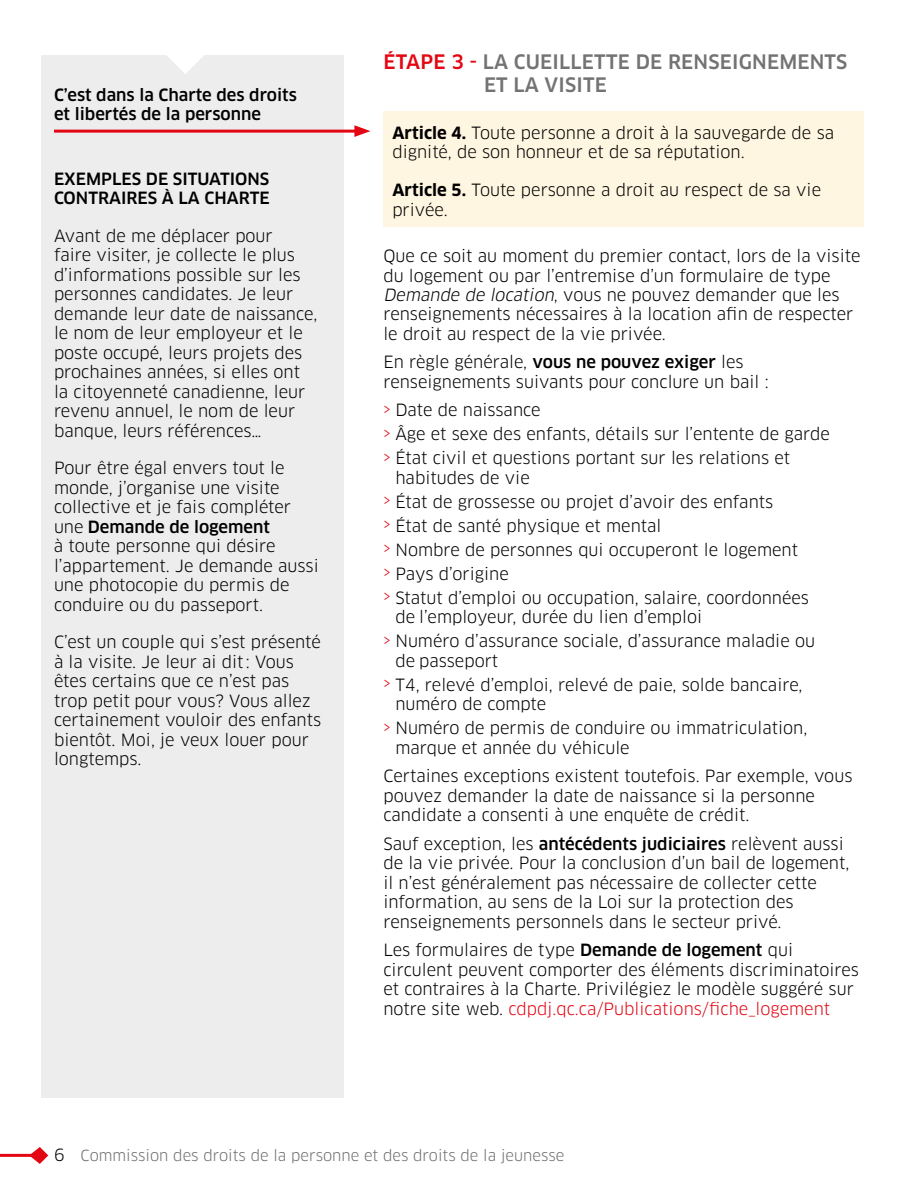
<style>
.page{position:relative;width:918px;height:1188px;background:#fff}
.page>*{position:absolute;margin:0;border:0;box-sizing:border-box;transform-origin:0 0}
.t1{font:500 19.5px/22.5px "Clan OT";letter-spacing:.01em;color:#737373}
.t2{font:16.5px/19.5px "Clan OT";color:#000}
.t3{font:500 16.5px/19.5px "Clan OT";color:#000}
.t4{font:15px "Clan OT";color:#706f6f}
.s1{font-weight:500}
.s2{color:#e30613}
.s3{font-weight:700}
.s4{font-style:italic}
.s5{font-size:16.5px;color:#000}
</style>
<div class="page">
<hr style="left:0;top:1154px;width:40px;height:3px;background:#e30613">
<svg style="left:29px;top:1147px;width:19px;height:17px"></svg>
<div style="left:41px;top:55px;width:303px;height:1043px;background:#ededed"></div>
<div style="left:383px;top:112px;width:481px;height:115px;background:#fff6e1"></div>
<svg style="left:167px;top:55px;width:37px;height:19px"></svg>
<hr style="left:54px;top:130px;width:306px;height:3px;background:#e30613">
<svg style="left:354px;top:125px;width:16px;height:12px"></svg>
<p class="t3" style="left:54px;top:85px;width:245px">C’est dans la Charte des droits et libertés de la personne</p>
<p class="t3" style="left:54px;top:169px;width:217px">EXEMPLES DE SITUATIONS<br>CONTRAIRES À LA CHARTE</p>
<p class="t2" style="left:54px;top:226px;width:265px">Avant de me déplacer pour<br>faire visiter, je collecte le plus d’informations possible sur les personnes candidates. Je leur demande leur date de naissance, le nom de leur employeur et le poste occupé, leurs projets des prochaines années, si elles ont la citoyenneté canadienne, leur revenu annuel, le nom de leur banque, leurs références…</p>
<p class="t2" style="left:54px;top:458px;width:266px">Pour être égal envers tout le monde, j’organise une visite collective et je fais compléter une <span class="s1">Demande de logement<br></span>à toute personne qui désire l’appartement. Je demande aussi une photocopie du permis de conduire ou du passeport.</p>
<p class="t2" style="left:54px;top:632px;width:269px">C’est un couple qui s’est présenté à la visite. Je leur ai dit: Vous êtes certains que ce n’est pas trop petit pour vous? Vous allez certainement vouloir des enfants bientôt. Moi, je veux louer pour longtemps.</p>
<h3 class="t1" style="left:484px;top:51px;width:365px;text-indent:-101px"><span class="s2">ÉTAPE 3 -</span> LA CUEILLETTE DE RENSEIGNEMENTS<br>ET LA VISITE</h3>
<p class="t2" style="left:392px;top:123px;width:443px"><span class="s3">Article 4.</span> Toute personne a droit à la sauvegarde de sa dignité, de son honneur et de sa réputation.</p>
<p class="t2" style="left:392px;top:180px;width:430px"><span class="s3">Article 5.</span> Toute personne a droit au respect de sa vie privée.</p>
<p class="t2" style="left:383px;top:246px;width:479px">Que ce soit au moment du premier contact, lors de la visite du logement ou par l’entremise d’un formulaire de type <span class="s4">Demande de location</span>, vous ne pouvez demander que les renseignements nécessaires à la location afin de respecter le droit au respect de la vie privée.</p>
<p class="t2" style="left:383px;top:353px;width:387px">En règle générale, <span class="s1">vous ne pouvez exiger</span> les renseignements suivants pour conclure un bail :</p>
<p class="t2" style="left:383px;top:401px;width:159px"><span class="s2">&gt;</span> Date de naissance</p>
<p class="t2" style="left:383px;top:425px;width:448px"><span class="s2">&gt;</span> Âge et sexe des enfants, détails sur l’entente de garde</p>
<p class="t2" style="left:395px;top:449px;width:396px;text-indent:-12px"><span class="s2">&gt;</span> État civil et questions portant sur les relations et habitudes de vie</p>
<p class="t2" style="left:383px;top:492px;width:391px"><span class="s2">&gt;</span> État de grossesse ou projet d’avoir des enfants</p>
<p class="t2" style="left:383px;top:516px;width:280px"><span class="s2">&gt;</span> État de santé physique et mental</p>
<p class="t2" style="left:383px;top:540px;width:416px"><span class="s2">&gt;</span> Nombre de personnes qui occuperont le logement</p>
<p class="t2" style="left:383px;top:564px;width:127px"><span class="s2">&gt;</span> Pays d’origine</p>
<p class="t2" style="left:395px;top:588px;width:415px;text-indent:-12px"><span class="s2">&gt;</span> Statut d’emploi ou occupation, salaire, coordonnées de l’employeur, durée du lien d’emploi</p>
<p class="t2" style="left:395px;top:632px;width:421px;text-indent:-12px"><span class="s2">&gt;</span> Numéro d’assurance sociale, d’assurance maladie ou de passeport</p>
<p class="t2" style="left:395px;top:675px;width:409px;text-indent:-12px"><span class="s2">&gt;</span> T4, relevé d’emploi, relevé de paie, solde bancaire, numéro de compte</p>
<p class="t2" style="left:395px;top:719px;width:414px;text-indent:-12px"><span class="s2">&gt;</span> Numéro de permis de conduire ou immatriculation, marque et année du véhicule</p>
<p class="t2" style="left:383px;top:767px;width:471px">Certaines exceptions existent toutefois. Par exemple, vous pouvez demander la date de naissance si la personne candidate a consenti à une enquête de crédit.</p>
<p class="t2" style="left:383px;top:834px;width:468px">Sauf exception, les <span class="s1">antécédents judiciaires</span> relèvent aussi de la vie privée. Pour la conclusion d’un bail de logement, il n’est généralement pas nécessaire de collecter cette information, au sens de la Loi sur la protection des renseignements personnels dans le secteur privé.</p>
<p class="t2" style="left:383px;top:941px;width:477px">Les formulaires de type <span class="s1">Demande de logement</span> qui circulent peuvent comporter des éléments discriminatoires et contraires à la Charte. Privilégiez le modèle suggéré sur notre site web. <span class="s2">cdpdj.qc.ca/Publications/fiche_logement</span></p>
<p class="t4" style="left:54px;top:1147px;width:512px"><span class="s5">6</span> Commission des droits de la personne et des droits de la jeunesse</p>
</div>
